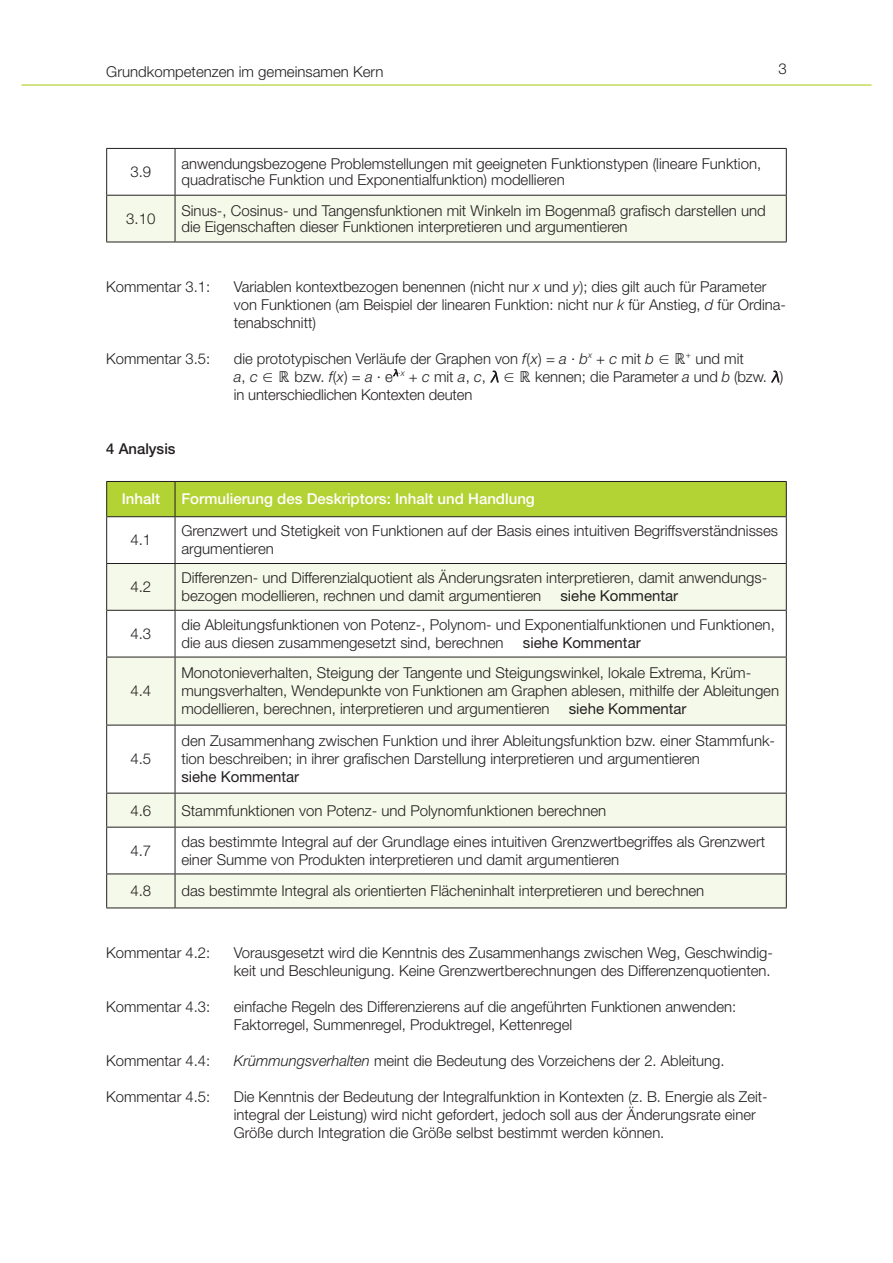
<style>
.page{position:relative;width:893px;height:1263px;background:#fff}
.page>*{position:absolute;margin:0;border:0;box-sizing:border-box;transform-origin:0 0}
.t1{font:300 15px/18px "Helvetica Neue LT Std";color:#231f20}
.t2{font:15px "Helvetica Neue LT Std";color:#231f20}
.t3{font:500 15px "Helvetica Neue LT Std";color:#fff}
.t4{font:500 15px "Helvetica Neue LT Std";color:#231f20}
.s1{font-style:italic}
.s2{font-family:"Lucida Sans Unicode";font-weight:400}
.s3{font-family:"DejaVu Sans";font-weight:200;font-style:italic}
</style>
<div class="page">
<hr style="left:22px;top:84px;width:849px;height:2px;background:#b3d234">
<div style="left:107px;top:196px;width:679px;height:46px;background:#f5f9e9"></div>
<hr style="left:175px;top:148px;width:612px;height:1px;background:#231f20">
<hr style="left:175px;top:195px;width:612px;height:1px;background:#231f20">
<hr style="left:175px;top:242px;width:612px;height:1px;background:#231f20">
<hr style="left:786px;top:149px;width:1px;height:46px;background:#231f20">
<hr style="left:786px;top:196px;width:1px;height:46px;background:#231f20">
<hr style="left:106px;top:149px;width:1px;height:46px;background:#231f20">
<hr style="left:106px;top:148px;width:69px;height:1px;background:#231f20">
<hr style="left:175px;top:149px;width:1px;height:46px;background:#231f20">
<hr style="left:106px;top:196px;width:1px;height:46px;background:#231f20">
<hr style="left:106px;top:195px;width:69px;height:1px;background:#231f20">
<hr style="left:106px;top:242px;width:69px;height:1px;background:#231f20">
<hr style="left:175px;top:196px;width:1px;height:46px;background:#231f20">
<svg style="left:393px;top:369px;width:5px;height:7px"></svg>
<svg style="left:491px;top:371px;width:7px;height:11px"></svg>
<svg style="left:771px;top:371px;width:8px;height:11px"></svg>
<div style="left:107px;top:482px;width:679px;height:34px;background:#b3d234"></div>
<svg style="left:107px;top:564px;width:679px;height:343px;fill:#f5f9e9"></svg>
<hr style="left:106px;top:482px;width:1px;height:34px;background:#231f20">
<hr style="left:106px;top:481px;width:69px;height:1px;background:#231f20">
<hr style="left:175px;top:563px;width:612px;height:1px;background:#231f20">
<hr style="left:175px;top:610px;width:612px;height:1px;background:#231f20">
<hr style="left:175px;top:657px;width:612px;height:1px;background:#231f20">
<hr style="left:175px;top:725px;width:612px;height:1px;background:#231f20">
<hr style="left:175px;top:793px;width:612px;height:1px;background:#231f20">
<hr style="left:175px;top:827px;width:612px;height:1px;background:#231f20">
<hr style="left:175px;top:873px;width:612px;height:1px;background:#231f20">
<hr style="left:175px;top:907px;width:612px;height:1px;background:#231f20">
<hr style="left:786px;top:517px;width:1px;height:46px;background:#231f20">
<hr style="left:786px;top:564px;width:1px;height:46px;background:#231f20">
<hr style="left:786px;top:611px;width:1px;height:46px;background:#231f20">
<hr style="left:786px;top:657px;width:1px;height:68px;background:#231f20">
<hr style="left:786px;top:725px;width:1px;height:68px;background:#231f20">
<hr style="left:786px;top:793px;width:1px;height:34px;background:#231f20">
<hr style="left:786px;top:827px;width:1px;height:46px;background:#231f20">
<hr style="left:786px;top:874px;width:1px;height:33px;background:#231f20">
<hr style="left:175px;top:482px;width:1px;height:34px;background:#231f20">
<hr style="left:175px;top:481px;width:612px;height:1px;background:#231f20">
<hr style="left:786px;top:482px;width:1px;height:34px;background:#231f20">
<hr style="left:106px;top:517px;width:1px;height:46px;background:#231f20">
<hr style="left:106px;top:516px;width:69px;height:1px;background:#231f20">
<hr style="left:175px;top:517px;width:1px;height:46px;background:#231f20">
<hr style="left:175px;top:516px;width:612px;height:1px;background:#231f20">
<hr style="left:106px;top:564px;width:1px;height:46px;background:#231f20">
<hr style="left:106px;top:563px;width:69px;height:1px;background:#231f20">
<hr style="left:175px;top:564px;width:1px;height:46px;background:#231f20">
<hr style="left:106px;top:611px;width:1px;height:46px;background:#231f20">
<hr style="left:106px;top:610px;width:69px;height:1px;background:#231f20">
<hr style="left:175px;top:611px;width:1px;height:46px;background:#231f20">
<hr style="left:106px;top:657px;width:1px;height:68px;background:#231f20">
<hr style="left:106px;top:657px;width:69px;height:1px;background:#231f20">
<hr style="left:175px;top:657px;width:1px;height:68px;background:#231f20">
<hr style="left:106px;top:725px;width:1px;height:68px;background:#231f20">
<hr style="left:106px;top:725px;width:69px;height:1px;background:#231f20">
<hr style="left:175px;top:725px;width:1px;height:68px;background:#231f20">
<hr style="left:106px;top:793px;width:1px;height:34px;background:#231f20">
<hr style="left:106px;top:793px;width:69px;height:1px;background:#231f20">
<hr style="left:175px;top:793px;width:1px;height:34px;background:#231f20">
<hr style="left:106px;top:827px;width:1px;height:46px;background:#231f20">
<hr style="left:106px;top:827px;width:69px;height:1px;background:#231f20">
<hr style="left:175px;top:827px;width:1px;height:46px;background:#231f20">
<hr style="left:106px;top:874px;width:1px;height:33px;background:#231f20">
<hr style="left:106px;top:873px;width:69px;height:1px;background:#231f20">
<hr style="left:175px;top:874px;width:1px;height:33px;background:#231f20">
<hr style="left:106px;top:907px;width:69px;height:1px;background:#231f20">
<p class="t1" style="left:106px;top:62px;width:279px">Grundkompetenzen im gemeinsamen Kern</p>
<p class="t1" style="left:778px;top:60px;width:10px">3</p>
<p class="t1" style="left:130px;top:163px;width:22px">3.9</p>
<p class="t1" style="left:181px;top:155px;width:581px;line-height:16.5px">anwendungsbezogene Problemstellungen mit geeigneten Funktionstypen (lineare Funktion, quadratische Funktion und Exponentialfunktion) modellieren</p>
<p class="t1" style="left:126px;top:209px;width:31px">3.10</p>
<p class="t1" style="left:181px;top:202px;width:586px;line-height:16.5px">Sinus-, Cosinus- und Tangensfunktionen mit Winkeln im Bogenmaß grafisch darstellen und die Eigenschaften dieser Funktionen interpretieren und argumentieren</p>
<p class="t1" style="left:106px;top:277px;width:105px">Kommentar 3.1:</p>
<p class="t1" style="left:234px;top:277px;width:554px">Variablen kontextbezogen benennen (nicht nur <span class="s1">x</span> und <span class="s1">y</span>); dies gilt auch für Parameter von Funktionen (am Beispiel der linearen Funktion: nicht nur <span class="s1">k</span> für Anstieg, <span class="s1">d</span> für Ordina&shy;tenabschnitt)</p>
<p class="t1" style="left:106px;top:349px;width:105px">Kommentar 3.5:</p>
<p class="t1" style="left:234px;top:349px;width:551px">die prototypischen Verläufe der Graphen von <span class="s1">f</span>(<span class="s1">x</span>) = <span class="s1">a</span> ∙ <span class="s1">b</span><sup>x</sup> + <span class="s1">c</span> mit <span class="s1">b</span> <span class="s2">∈ ℝ</span><sup>+</sup> und mit<br><span class="s1">a</span>, <span class="s1">c</span> <span class="s2">∈ ℝ</span> bzw. <span class="s1">f</span>(<span class="s1">x</span>) = <span class="s1">a</span> ∙ e<sup>λ</sup><sup>∙</sup><sup>x</sup> + <span class="s1">c</span> mit <span class="s1">a</span>, <span class="s1">c</span>, <span class="s3">λ</span><span class="s2">∈ ℝ</span> kennen; die Parameter <span class="s1">a</span> und <span class="s1">b</span> (bzw. <span class="s3">λ</span>) in unterschiedlichen Kontexten deuten</p>
<p class="t4" style="left:106px;top:440px;width:71px">4 Analysis</p>
<p class="t3" style="left:122px;top:490px;width:40px">Inhalt</p>
<p class="t3" style="left:181px;top:490px;width:355px">Formulierung des Deskriptors: Inhalt und Handlung</p>
<p class="t1" style="left:130px;top:531px;width:22px">4.1</p>
<p class="t1" style="left:181px;top:522px;width:598px">Grenzwert und Stetigkeit von Funktionen auf der Basis eines intuitiven Begriffsverständnisses argumentieren</p>
<p class="t1" style="left:130px;top:578px;width:22px">4.2</p>
<p class="t1" style="left:181px;top:569px;width:587px">Differenzen- und Differenzialquotient als Änderungsraten interpretieren, damit anwendungs&shy;bezogen modellieren, rechnen und damit argumentieren</p>
<p class="t2" style="left:560px;top:587px;width:119px">siehe Kommentar</p>
<p class="t1" style="left:130px;top:624px;width:22px">4.3</p>
<p class="t1" style="left:181px;top:615px;width:595px">die Ableitungsfunktionen von Potenz-, Polynom- und Exponentialfunktionen und Funktionen, die aus diesen zusammengesetzt sind, berechnen</p>
<p class="t2" style="left:523px;top:634px;width:119px">siehe Kommentar</p>
<p class="t1" style="left:130px;top:682px;width:22px">4.4</p>
<p class="t1" style="left:130px;top:750px;width:22px">4.5</p>
<p class="t1" style="left:181px;top:664px;width:599px">Monotonieverhalten, Steigung der Tangente und Steigungswinkel, lokale Extrema, Krüm&shy;mungsverhalten, Wendepunkte von Funktionen am Graphen ablesen, mithilfe der Ableitungen modellieren, berechnen, interpretieren und argumentieren</p>
<p class="t2" style="left:569px;top:700px;width:119px">siehe Kommentar</p>
<p class="t1" style="left:181px;top:732px;width:595px">den Zusammenhang zwischen Funktion und ihrer Ableitungsfunktion bzw. einer Stammfunk&shy;tion beschreiben; in ihrer grafischen Darstellung interpretieren und argumentieren</p>
<p class="t2" style="left:181px;top:768px;width:119px">siehe Kommentar</p>
<p class="t1" style="left:130px;top:801px;width:22px">4.6</p>
<p class="t1" style="left:181px;top:801px;width:426px">Stammfunktionen von Potenz- und Polynomfunktionen berechnen</p>
<p class="t1" style="left:130px;top:841px;width:22px">4.7</p>
<p class="t1" style="left:181px;top:832px;width:585px">das bestimmte Integral auf der Grundlage eines intuitiven Grenzwertbegriffes als Grenzwert einer Summe von Produkten interpretieren und damit argumentieren</p>
<p class="t1" style="left:130px;top:882px;width:22px">4.8</p>
<p class="t1" style="left:181px;top:882px;width:524px">das bestimmte Integral als orientierten Flächeninhalt interpretieren und berechnen</p>
<p class="t1" style="left:106px;top:943px;width:105px">Kommentar 4.2:</p>
<p class="t1" style="left:234px;top:943px;width:541px">Vorausgesetzt wird die Kenntnis des Zusammenhangs zwischen Weg, Geschwindig&shy;keit und Beschleunigung. Keine Grenzwertberechnungen des Differenzenquotienten.</p>
<p class="t1" style="left:106px;top:997px;width:105px">Kommentar 4.3:</p>
<p class="t1" style="left:234px;top:997px;width:504px">einfache Regeln des Differenzierens auf die angeführten Funktionen anwenden:<br>Faktorregel, Summenregel, Produktregel, Kettenregel</p>
<p class="t1" style="left:106px;top:1051px;width:105px">Kommentar 4.4:</p>
<p class="t1" style="left:234px;top:1051px;width:492px"><span class="s1">Krümmungsverhalten</span> meint die Bedeutung des Vorzeichens der 2. Ableitung.</p>
<p class="t1" style="left:106px;top:1087px;width:105px">Kommentar 4.5:</p>
<p class="t1" style="left:234px;top:1087px;width:535px">Die Kenntnis der Bedeutung der Integralfunktion in Kontexten (z. B. Energie als Zeit&shy;integral der Leistung) wird nicht gefordert, jedoch soll aus der Änderungsrate einer<br>Größe durch Integration die Größe selbst bestimmt werden können.</p>
</div>
